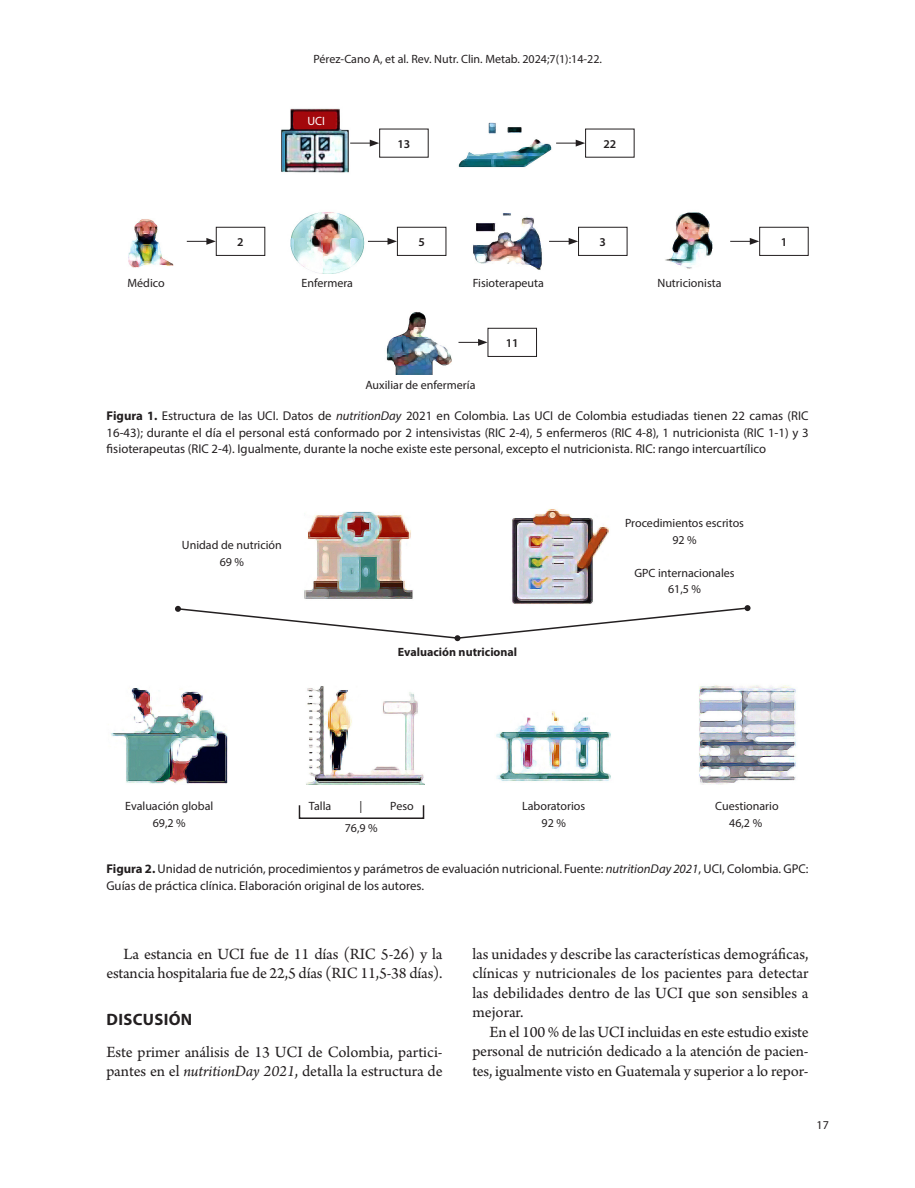
<style>
.page{position:relative;width:915px;height:1188px;background:#fff}
.page>*{position:absolute;margin:0;border:0;box-sizing:border-box;transform-origin:0 0}
.TEXTO{font:16.5px/19.5px "Arno Pro";color:#231f20}
.TEXTO_CON_SANGRIA{font:16.5px/19.5px "Arno Pro";letter-spacing:-.01em;color:#231f20;text-align:right}
.TITULO_1{font:700 16.5px "Myriad Pro";letter-spacing:.02em;color:#231f20}
.PIE_DE_FIGURAS{font:12.75px/16.5px "Myriad Pro";color:#231f20;text-align:justify}
.FIGURAS{font:12px/16.5px "Myriad Pro";color:#231f20;text-align:center}
.t1{font:700 12px "Myriad Pro";color:#231f20}
.FIGURAS-2{font:600 12px "Myriad Pro";color:#231f20}
.FIGURAS-3{font:12px "Myriad Pro";color:#fff}
.s1{font-weight:700}
.s2{font-style:italic}
</style>
<div class="page">
<div style="left:216px;top:227px;width:49px;height:29px;border:1px solid #231f20"></div>
<img style="left:128px;top:219px;width:59px;height:49px">
<svg style="left:187px;top:238px;width:29px;height:7px"></svg>
<div style="left:397px;top:227px;width:49px;height:29px;border:1px solid #231f20"></div>
<img style="left:290px;top:212px;width:75px;height:62px">
<svg style="left:368px;top:238px;width:29px;height:7px"></svg>
<img style="left:281px;top:108px;width:68px;height:65px">
<img style="left:458px;top:122px;width:94px;height:46px">
<svg style="left:350px;top:140px;width:29px;height:7px"></svg>
<svg style="left:556px;top:140px;width:29px;height:7px"></svg>
<div style="left:578px;top:227px;width:49px;height:29px;border:1px solid #231f20"></div>
<img style="left:473px;top:213px;width:69px;height:57px">
<svg style="left:549px;top:238px;width:29px;height:7px"></svg>
<div style="left:487px;top:328px;width:49px;height:29px;border:1px solid #231f20"></div>
<img style="left:386px;top:311px;width:66px;height:64px">
<svg style="left:458px;top:339px;width:29px;height:7px"></svg>
<div style="left:759px;top:227px;width:49px;height:29px;border:1px solid #231f20"></div>
<img style="left:665px;top:212px;width:48px;height:57px">
<svg style="left:730px;top:238px;width:29px;height:7px"></svg>
<img style="left:304px;top:511px;width:109px;height:88px">
<img style="left:111px;top:688px;width:117px;height:96px">
<img style="left:496px;top:711px;width:115px;height:71px">
<img style="left:699px;top:685px;width:97px;height:100px">
<img style="left:306px;top:686px;width:118px;height:99px">
<img style="left:512px;top:509px;width:97px;height:96px">
<svg style="left:175px;top:605px;width:575px;height:36px"></svg>
<div style="left:298px;top:805px;width:126px;height:14px;border:2px solid #231f20"></div>
<p class="FIGURAS" style="left:313px;top:50px;width:290px">Pérez-Cano A, et al. Rev. Nutr. Clin. Metab. 2024;7(1):14-22.</p>
<p class="FIGURAS-3" style="left:307px;top:113px;width:19px">UCI</p>
<p class="FIGURAS-2" style="left:397px;top:136px;width:14px">13</p>
<p class="FIGURAS-2" style="left:603px;top:136px;width:14px">22</p>
<p class="FIGURAS-2" style="left:237px;top:234px;width:8px">2</p>
<p class="FIGURAS-2" style="left:418px;top:234px;width:8px">5</p>
<p class="FIGURAS" style="left:127px;top:275px;width:39px">Médico</p>
<p class="FIGURAS" style="left:301px;top:275px;width:53px">Enfermera</p>
<p class="FIGURAS" style="left:472px;top:275px;width:73px">Fisioterapeuta</p>
<p class="FIGURAS" style="left:365px;top:377px;width:111px">Auxiliar de enfermería</p>
<p class="FIGURAS-2" style="left:505px;top:335px;width:14px">11</p>
<p class="FIGURAS-2" style="left:599px;top:234px;width:8px">3</p>
<p class="FIGURAS" style="left:657px;top:275px;width:66px">Nutricionista</p>
<p class="FIGURAS-2" style="left:780px;top:234px;width:8px">1</p>
<p class="PIE_DE_FIGURAS" style="left:107px;top:407px;width:703px"><span class="s1">Figura 1.</span> Estructura de las UCI. Datos de <span class="s2">nutritionDay</span> 2021 en Colombia. Las UCI de Colombia estudiadas tienen 22 camas (RIC 16-43); durante el día el personal está conformado por 2 intensivistas (RIC 2-4), 5 enfermeros (RIC 4-8), 1 nutricionista (RIC 1-1) y 3 fisioterapeutas (RIC 2-4). Igualmente, durante la noche existe este personal, excepto el nutricionista. RIC: rango intercuartílico</p>
<p class="FIGURAS" style="left:182px;top:537px;width:101px">Unidad de nutrición<br>69 %</p>
<p class="t1" style="left:398px;top:644px;width:121px">Evaluación nutricional</p>
<p class="FIGURAS" style="left:625px;top:515px;width:120px">Procedimientos escritos<br>92 %</p>
<p class="FIGURAS" style="left:634px;top:564px;width:102px">GPC internacionales<br>61,5 %</p>
<p class="FIGURAS" style="left:309px;top:798px;width:24px">Talla</p>
<p class="FIGURAS" style="left:359px;top:798px;width:4px">|</p>
<p class="FIGURAS" style="left:390px;top:798px;width:25px">Peso</p>
<p class="FIGURAS" style="left:344px;top:820px;width:34px">76,9 %</p>
<p class="FIGURAS" style="left:125px;top:798px;width:90px">Evaluación global<br>69,2 %</p>
<p class="FIGURAS" style="left:522px;top:798px;width:65px">Laboratorios<br>92 %</p>
<p class="FIGURAS" style="left:715px;top:798px;width:65px">Cuestionario<br>46,2 %</p>
<p class="PIE_DE_FIGURAS" style="left:106px;top:860px;width:703px"><span class="s1">Figura 2.</span> Unidad de nutrición, procedimientos y parámetros de evaluación nutricional. Fuente: <span class="s2">nutritionDay 2021</span>, UCI, Colombia. GPC:<br>Guías de práctica clínica. Elaboración original de los autores.</p>
<p class="TEXTO_CON_SANGRIA" style="left:106px;top:945px;width:337px">La estancia en UCI fue de 11 días (RIC 5-26) y la estancia hospitalaria fue de 22,5 días (RIC 11,5-38 días).</p>
<p class="TITULO_1" style="left:106px;top:1008px;width:87px">DISCUSIÓN</p>
<p class="TEXTO" style="left:106px;top:1043px;width:337px">Este primer análisis de 13 UCI de Colombia, partici&shy;pantes en el <span class="s2">nutritionDay 2021</span>, detalla la estructura de</p>
<p class="TEXTO" style="left:472px;top:945px;width:337px;text-align:justify">las unidades y describe las características demográficas, clínicas y nutricionales de los pacientes para detectar las debilidades dentro de las UCI que son sensibles a mejorar.</p>
<p class="TEXTO_CON_SANGRIA" style="left:472px;top:1023px;width:337px;text-align:justify;text-indent:17px">En el 100 % de las UCI incluidas en este estudio existe personal de nutrición dedicado a la atención de pacien&shy;tes, igualmente visto en Guatemala y superior a lo repor-</p>
<p class="FIGURAS" style="left:816px;top:1116px;width:14px">17</p>
</div>
